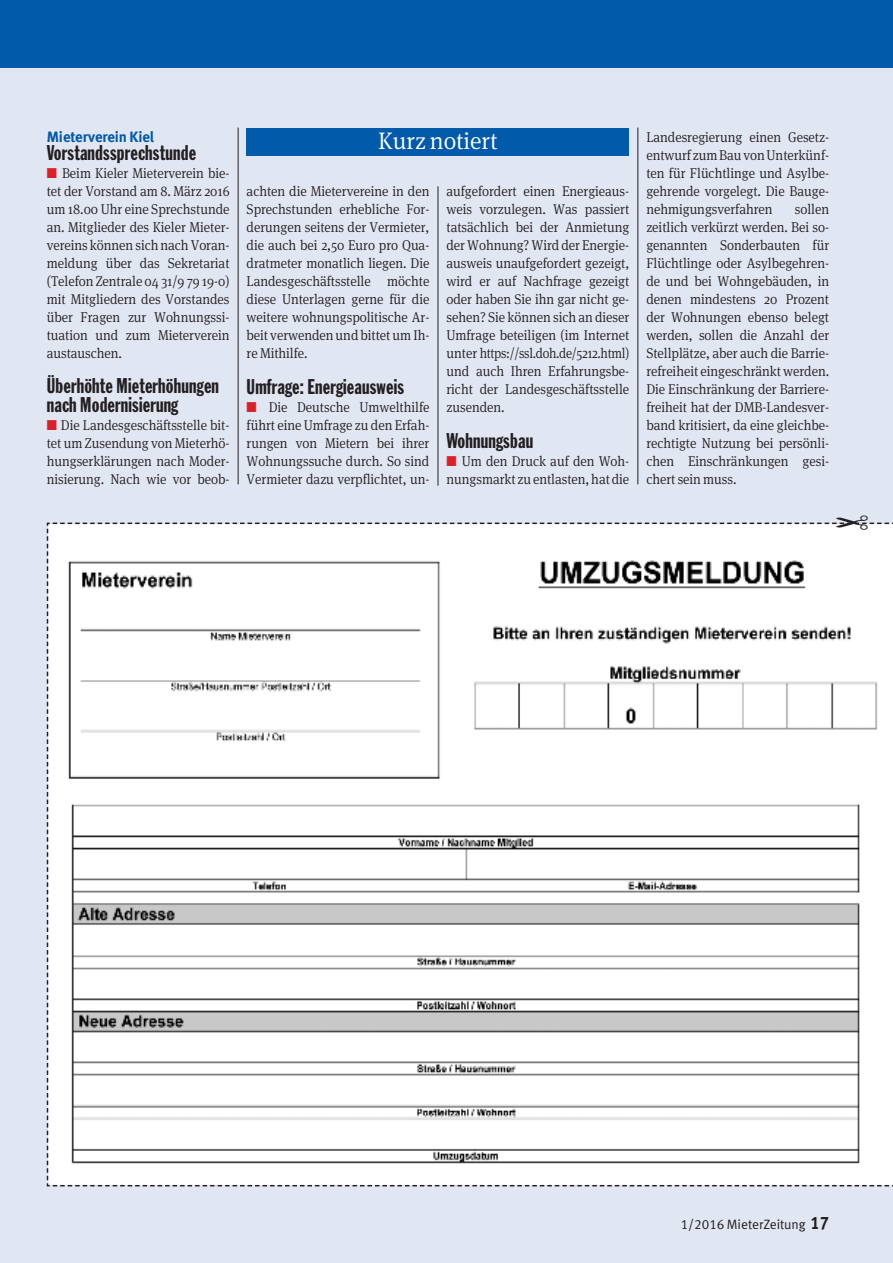
<style>
.page{position:relative;width:893px;height:1263px;background:#e1e6f3}
.page>*{position:absolute;margin:0;border:0;box-sizing:border-box;transform-origin:0 0}
.t1{font:300 24px "Meta Serif OT";letter-spacing:-.005em;color:#fff}
.t2{font:21px/19.5px "Franklin Gothic Extra Cond";letter-spacing:.01em;color:#231f20}
.t3{font:700 15px "VZ Meta LF";letter-spacing:-.005em;color:#015aaa}
.t4{font:300 14.25px/18px "Meta Serif OT";letter-spacing:-.005em;color:#231f20;text-align:justify;scale:.94 1}
.t5{font:13.5px "VZ Meta LF";color:#231f20}
.s1{color:#db2128}
.s2{font-weight:700;font-size:18px}
</style>
<div class="page">
<div style="left:0;top:0;width:893px;height:67px;background:#015aaa"></div>
<hr style="left:438px;top:186px;width:1px;height:300px;background:#231f20">
<hr style="left:238px;top:128px;width:1px;height:356px;background:#231f20">
<hr style="left:638px;top:128px;width:1px;height:356px;background:#231f20">
<div style="left:247px;top:128px;width:382px;height:27px;background:#015aaa"></div>
<svg style="left:46px;top:522px;width:847px;height:665px;background:#ededed"></svg>
<p class="t3" style="left:47px;top:127px;width:109px">Mieterverein Kiel</p>
<h2 class="t2" style="left:47px;top:145px;width:151px">Vorstandssprechstunde</h2>
<p class="t4" style="left:47px;top:165px;width:196px"><span class="s1">■</span> Beim Kieler Mieterverein bie&shy;tet der Vorstand am 8. März 2016 um 18.00 Uhr eine Sprechstunde an. Mitglieder des Kieler Mieter&shy;vereins können sich nachVoran&shy;meldung über das Sekretariat (Telefon Zentrale 04 31/9 79 19-0) mit Mitgliedern des Vorstandes über Fragen zur Wohnungssi&shy;tuation und zum Mieterverein austauschen.</p>
<h2 class="t2" style="left:47px;top:377px;width:174px">Überhöhte Mieterhöhungen nach Modernisierung</h2>
<p class="t4" style="left:47px;top:417px;width:196px"><span class="s1">■</span> Die Landesgeschäftsstelle bit&shy;tet um Zusendung von Mieterhö&shy;hungserklärungen nach Moder&shy;nisierung. Nach wie vor beob-</p>
<h1 class="t1" style="left:378px;top:131px;width:121px">Kurz notiert</h1>
<p class="t4" style="left:247px;top:183px;width:196px">achten die Mietervereine in den Sprechstunden erhebliche For&shy;derungen seitens der Vermieter, die auch bei 2,50 Euro pro Qua&shy;dratmeter monatlich liegen. Die Landesgeschäftsstelle möchte diese Unterlagen gerne für die weitere wohnungspolitische Ar&shy;beit verwenden und bittet um Ih&shy;re Mithilfe.</p>
<h2 class="t2" style="left:247px;top:379px;width:159px">Umfrage: Energieausweis</h2>
<p class="t4" style="left:247px;top:399px;width:196px"><span class="s1">■</span> Die Deutsche Umwelthilfe führt eine Umfrage zu den Erfah&shy;rungen von Mietern bei ihrer Wohnungssuche durch. So sind Vermieter dazu verpflichtet, un-</p>
<p class="t4" style="left:446px;top:183px;width:196px">aufgefordert einen Energieaus&shy;weis vorzulegen. Was passiert tatsächlich bei der Anmietung der Wohnung? Wird der Energie&shy;ausweis unaufgefordert gezeigt, wird er auf Nachfrage gezeigt oder haben Sie ihn gar nicht ge&shy;sehen? Sie können sich an dieser Umfrage beteiligen (im Internet unter https://ssl.doh.de/5212.html) und auch Ihren Erfahrungsbe&shy;richt der Landesgeschäftsstelle zusenden.</p>
<h2 class="t2" style="left:446px;top:433px;width:88px">Wohnungsbau</h2>
<p class="t4" style="left:446px;top:453px;width:196px"><span class="s1">■</span> Um den Druck auf den Woh&shy;nungsmarkt zuentlasten,hatdie</p>
<p class="t4" style="left:646px;top:129px;width:196px">Landesregierung einen Gesetz&shy;entwurf zumBauvonUnterkünf&shy;ten für Flüchtlinge und Asylbe&shy;gehrende vorgelegt. Die Bauge&shy;nehmigungsverfahren</p>
<p class="t4" style="left:646px;top:201px;width:196px;text-indent:149px">sollen zeitlich verkürzt werden. Bei so&shy;genannten Sonderbauten für Flüchtlinge oder Asylbegehren&shy;de und bei Wohngebäuden, in denen mindestens 20 Prozent der Wohnungen ebenso belegt werden, sollen die Anzahl der Stellplätze, aber auch die Barrie&shy;refreiheit eingeschränkt werden.<br>Die Einschränkung der Barriere&shy;freiheit hat der DMB-Landesver&shy;band kritisiert, da eine gleichbe&shy;rechtigte Nutzung bei persönli&shy;chen Einschränkungen gesi&shy;chert sein muss.</p>
<p class="t5" style="left:681px;top:1216px;width:150px">1/2016 MieterZeitung <span class="s2">17</span></p>
</div>
